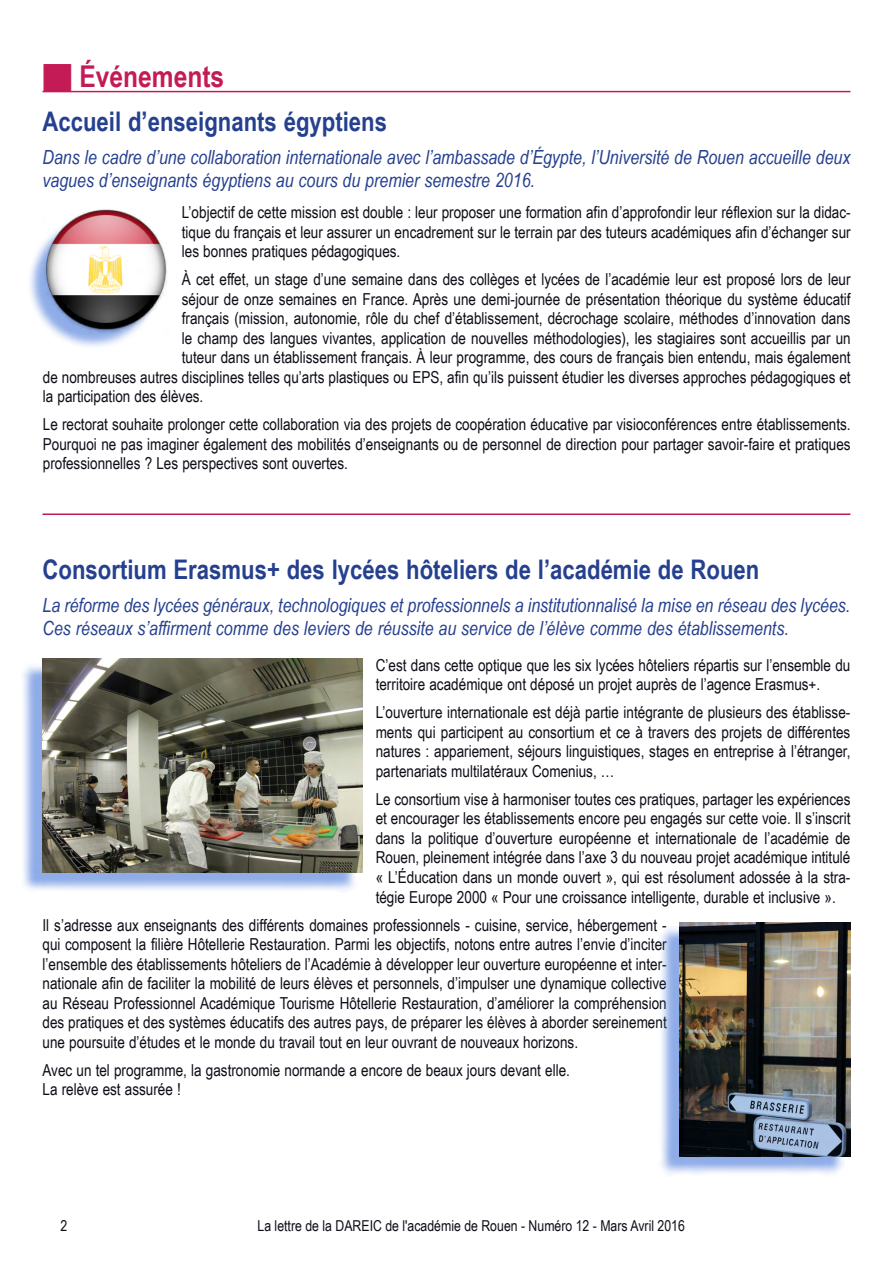
<style>
.page{position:relative;width:893px;height:1263px;background:#fff}
.page>*{position:absolute;margin:0;border:0;box-sizing:border-box;transform-origin:0 0}
.t1{font:700 30px "Arial Narrow";color:#c41b57}
.t2{font:700 27px "Arial Narrow";color:#25408f}
.t3{font:italic 19.5px/22.5px "Arial Narrow";color:#25408f}
.t4{font:16.5px/19.5px "Arial Narrow";color:#0d0d17;text-align:justify}
.t5{font:15px "Arial Narrow";color:#0d0d17}
</style>
<div class="page">
<hr style="left:43px;top:91px;width:807px;height:1px;background:#c41b57">
<div style="left:25px;top:215px;width:135px;height:136px;background:#3268d5;opacity:.55"></div>
<img style="left:43px;top:209px;width:124px;height:123px">
<div style="left:658px;top:926px;width:187px;height:250px;background:#3268d5;opacity:.55"></div>
<img style="left:680px;top:922px;width:170px;height:235px">
<hr style="left:43px;top:513px;width:807px;height:2px;background:#c41b57">
<div style="left:21px;top:663px;width:336px;height:229px;background:#3268d5;opacity:.55"></div>
<img style="left:43px;top:659px;width:320px;height:213px">
<h1 class="t1" style="left:43px;top:53px;width:183px">■ Événements</h1>
<h2 class="t2" style="left:43px;top:101px;width:346px">Accueil d’enseignants égyptiens</h2>
<p class="t3" style="left:43px;top:146px;width:809px">Dans le cadre d’une collaboration internationale avec l’ambassade d’Égypte, l’Université de Rouen accueille deux vagues d’enseignants égyptiens au cours du premier semestre 2016.</p>
<p class="t4" style="left:182px;top:202px;width:670px">L’objectif de cette mission est double : leur proposer une formation afin d’approfondir leur réflexion sur la didac&shy;tique du français et leur assurer un encadrement sur le terrain par des tuteurs académiques afin d’échanger sur les bonnes pratiques pédagogiques.</p>
<p class="t4" style="left:182px;top:269px;width:670px">À cet effet, un stage d’une semaine dans des collèges et lycées de l’académie leur est proposé lors de leur</p>
<p class="t4" style="left:182px;top:288px;width:670px">séjour de onze semaines en France. Après une demi-journée de présentation théorique du système éducatif</p>
<p class="t4" style="left:182px;top:308px;width:670px">français (mission, autonomie, rôle du chef d’établissement, décrochage scolaire, méthodes d’innovation dans</p>
<p class="t4" style="left:182px;top:327px;width:670px">le champ des langues vivantes, application de nouvelles méthodologies), les stagiaires sont accueillis par un</p>
<p class="t4" style="left:182px;top:347px;width:670px">tuteur dans un établissement français. À leur programme, des cours de français bien entendu, mais également</p>
<p class="t4" style="left:43px;top:366px;width:809px">de nombreuses autres disciplines telles qu’arts plastiques ou EPS, afin qu’ils puissent étudier les diverses approches pédagogiques et</p>
<p class="t4" style="left:43px;top:386px;width:162px">la participation des élèves.</p>
<p class="t4" style="left:43px;top:414px;width:809px">Le rectorat souhaite prolonger cette collaboration via des projets de coopération éducative par visioconférences entre établissements.<br>Pourquoi ne pas imaginer également des mobilités d’enseignants ou de personnel de direction pour partager savoir-faire et pratiques professionnelles ? Les perspectives sont ouvertes.</p>
<h2 class="t2" style="left:43px;top:549px;width:718px">Consortium Erasmus+ des lycées hôteliers de l’académie de Rouen</h2>
<p class="t3" style="left:43px;top:594px;width:809px">La réforme des lycées généraux, technologiques et professionnels a institutionnalisé la mise en réseau des lycées.<br>Ces réseaux s’affirment comme des leviers de réussite au service de l’élève comme des établissements.</p>
<p class="t4" style="left:376px;top:655px;width:476px">C’est dans cette optique que les six lycées hôteliers répartis sur l’ensemble du territoire académique ont déposé un projet auprès de l’agence Erasmus+.</p>
<p class="t4" style="left:376px;top:702px;width:476px">L’ouverture internationale est déjà partie intégrante de plusieurs des établisse&shy;ments qui participent au consortium et ce à travers des projets de différentes natures : appariement, séjours linguistiques, stages en entreprise à l’étranger, partenariats multilatéraux Comenius, …</p>
<p class="t4" style="left:376px;top:789px;width:476px">Le consortium vise à harmoniser toutes ces pratiques, partager les expériences et encourager les établissements encore peu engagés sur cette voie. Il s’inscrit dans la politique d’ouverture européenne et internationale de l’académie de Rouen, pleinement intégrée dans l’axe 3 du nouveau projet académique intitulé « L’Éducation dans un monde ouvert », qui est résolument adossée à la stra&shy;tégie Europe 2000 « Pour une croissance intelligente, durable et inclusive ».</p>
<p class="t4" style="left:43px;top:914px;width:626px">Il s’adresse aux enseignants des différents domaines professionnels - cuisine, service, hébergement - qui composent la filière Hôtellerie Restauration. Parmi les objectifs, notons entre autres l’envie d’inciter l’ensemble des établissements hôteliers de l’Académie à développer leur ouverture européenne et inter&shy;nationale afin de faciliter la mobilité de leurs élèves et personnels, d’impulser une dynamique collective au Réseau Professionnel Académique Tourisme Hôtellerie Restauration, d’améliorer la compréhension des pratiques et des systèmes éducatifs des autres pays, de préparer les élèves à aborder sereinement une poursuite d’études et le monde du travail tout en leur ouvrant de nouveaux horizons.</p>
<p class="t4" style="left:43px;top:1059px;width:529px">Avec un tel programme, la gastronomie normande a encore de beaux jours devant elle.<br>La relève est assurée !</p>
<p class="t5" style="left:60px;top:1215px;width:8px">2</p>
<p class="t5" style="left:258px;top:1215px;width:429px">La lettre de la DAREIC de l'académie de Rouen - Numéro 12 - Mars Avril 2016</p>
</div>
